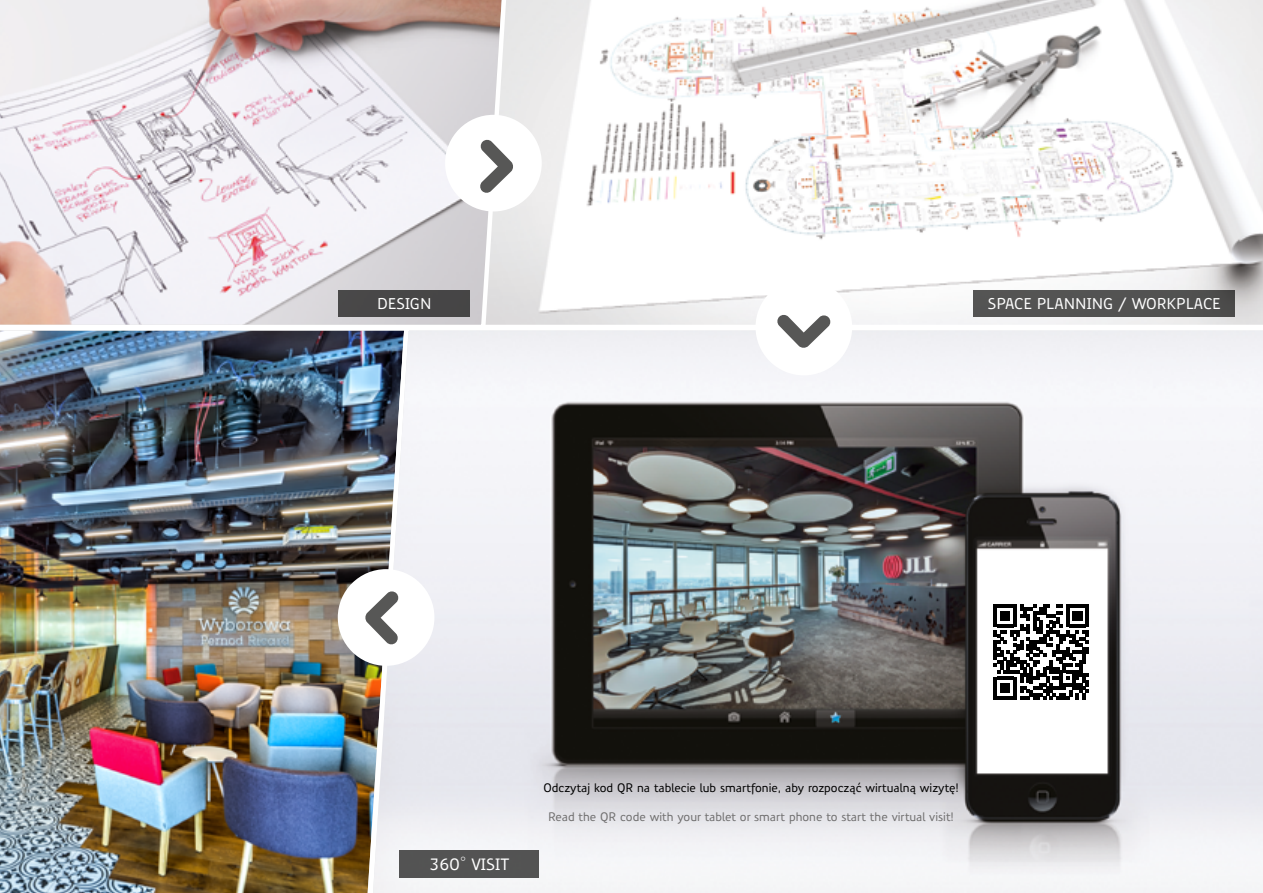
<style>
.page{position:relative;width:1263px;height:893px;background:#fff}
.page>*{position:absolute;margin:0;border:0;box-sizing:border-box;transform-origin:0 0}
.t1{font:500 16.05px "Precious Sans Pl";color:#fff}
.t2{font:500 15.15px "Precious Sans Pl";color:#fff}
.t3{font:500 12px "Precious Sans Pl";color:#000}
.t4{font:500 12px "Precious Sans Pl";color:#706f6f}
</style>
<div class="page">
<svg style="left:766px;top:0;width:497px;height:324px"></svg>
<img style="left:0;top:0;width:766px;height:893px">
<img style="left:185px;top:324px;width:1078px;height:569px">
<div style="left:445px;top:115px;width:97px;height:96px;background:#fff;border-radius:50%"></div>
<div style="left:338px;top:569px;width:96px;height:97px;background:#fff;border-radius:50%"></div>
<div style="left:338px;top:290px;width:132px;height:26px;background:#474647"></div>
<div style="left:973px;top:290px;width:262px;height:26px;background:#575756"></div>
<div style="left:400px;top:850px;width:139px;height:28px;background:#575756"></div>
<svg style="left:480px;top:139px;width:33px;height:54px"></svg>
<div style="left:755px;top:279px;width:97px;height:96px;background:#fff;border-radius:50%"></div>
<svg style="left:777px;top:315px;width:54px;height:33px"></svg>
<svg style="left:365px;top:591px;width:34px;height:54px"></svg>
<div style="left:980px;top:591px;width:122px;height:144px;background:#fff"></div>
<svg style="left:994px;top:604px;width:95px;height:96px"></svg>
<p class="t2" style="left:377px;top:294px;width:56px">DESIGN</p>
<p class="t2" style="left:988px;top:294px;width:234px">SPACE PLANNING / WORKPLACE</p>
<h1 class="t1" style="left:429px;top:854px;width:82px">360° VISIT</h1>
<p class="t3" style="left:543px;top:780px;width:417px">Odczytaj kod QR na tablecie lub smartfonie, aby rozpocząć wirtualną wizytę!</p>
<p class="t4" style="left:548px;top:809px;width:407px">Read the QR code with your tablet or smart phone to start the virtual visit!</p>
</div>
